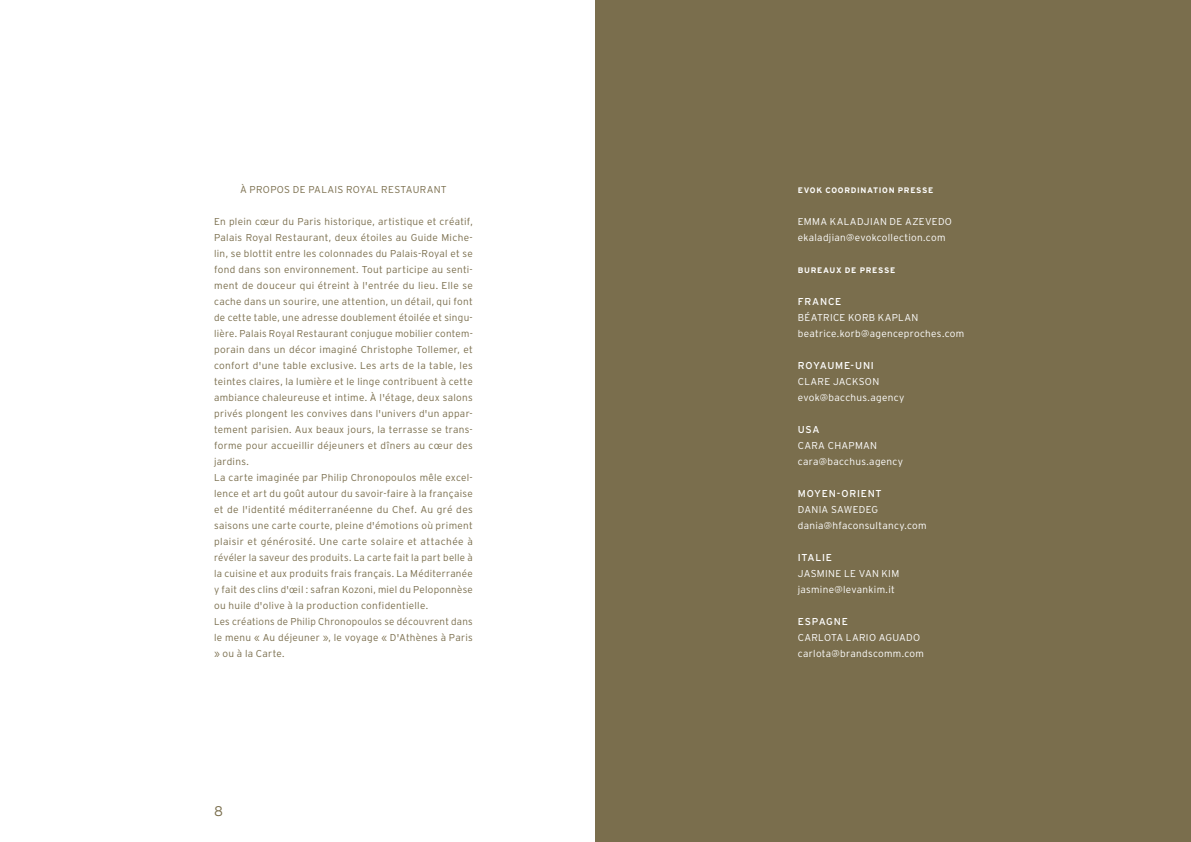
<style>
.page{position:relative;width:1191px;height:842px;background:#fff}
.page>*{position:absolute;margin:0;border:0;box-sizing:border-box;transform-origin:0 0}
.t1{font:300 14px "Interstate";color:#7a6e4d}
.t2{font:300 10px/16px "Interstate";letter-spacing:.03em;color:#7a6e4d}
.t3{font:300 10px/16px "Interstate";letter-spacing:.03em;color:#fff}
.t4{font:10px "Interstate";letter-spacing:.075em;color:#fff}
.t5{font:700 8px "Interstate";letter-spacing:.085em;color:#fff}
</style>
<div class="page">
<div style="left:595px;top:0;width:596px;height:842px;background:#7a6e4d"></div>
<p class="t2" style="left:240px;top:181px;width:208px">À PROPOS DE PALAIS ROYAL RESTAURANT</p>
<p class="t2" style="left:214px;top:213px;width:260px">En plein cœur du Paris historique, artistique et créatif, Palais Royal Restaurant, deux étoiles au Guide Miche&shy;lin, se blottit entre les colonnades du Palais-Royal et se fond dans son environnement. Tout participe au senti&shy;ment de douceur qui étreint à l'entrée du lieu. Elle se cache dans un sourire, une attention, un détail, qui font de cette table, une adresse doublement étoilée et singu&shy;lière. Palais Royal Restaurant conjugue mobilier contem&shy;porain dans un décor imaginé Christophe Tollemer, et confort d'une table exclusive. Les arts de la table, les teintes claires, la lumière et le linge contribuent à cette ambiance chaleureuse et intime. À l'étage, deux salons privés plongent les convives dans l'univers d'un appar&shy;tement parisien. Aux beaux jours, la terrasse se trans&shy;forme pour accueillir déjeuners et dîners au cœur des jardins.<br>La carte imaginée par Philip Chronopoulos mêle excel&shy;lence et art du goût autour du savoir-faire à la française et de l'identité méditerranéenne du Chef. Au gré des saisons une carte courte, pleine d'émotions où priment plaisir et générosité. Une carte solaire et attachée à révéler la saveur des produits. La carte fait la part belle à la cuisine et aux produits frais français. La Méditerranée y fait des clins d'œil : safran Kozoni, miel du Peloponnèse ou huile d'olive à la production confidentielle.<br>Les créations de Philip Chronopoulos se découvrent dans le menu « Au déjeuner », le voyage « D'Athènes à Paris » ou à la Carte.</p>
<h1 class="t1" style="left:214px;top:804px;width:10px">8</h1>
<p class="t5" style="left:798px;top:187px;width:137px">EVOK COORDINATION PRESSE</p>
<p class="t3" style="left:798px;top:213px;width:156px">EMMA KALADJIAN DE AZEVEDO ekaladjian@evokcollection.com</p>
<p class="t5" style="left:798px;top:267px;width:99px">BUREAUX DE PRESSE</p>
<p class="t4" style="left:798px;top:296px;width:45px">FRANCE</p>
<p class="t3" style="left:798px;top:309px;width:168px">BÉATRICE KORB KAPLAN beatrice.korb@agenceproches.com</p>
<p class="t4" style="left:798px;top:360px;width:78px">ROYAUME-UNI</p>
<p class="t3" style="left:798px;top:373px;width:108px">CLARE JACKSON evok@bacchus.agency</p>
<p class="t4" style="left:798px;top:424px;width:23px">USA</p>
<p class="t3" style="left:798px;top:437px;width:107px">CARA CHAPMAN cara@bacchus.agency</p>
<p class="t4" style="left:798px;top:488px;width:85px">MOYEN-ORIENT</p>
<p class="t3" style="left:798px;top:501px;width:130px">DANIA SAWEDEG dania@hfaconsultancy.com</p>
<p class="t4" style="left:798px;top:552px;width:36px">ITALIE</p>
<p class="t3" style="left:798px;top:565px;width:103px">JASMINE LE VAN KIM jasmine@levankim.it</p>
<p class="t4" style="left:798px;top:616px;width:52px">ESPAGNE</p>
<p class="t3" style="left:798px;top:629px;width:128px">CARLOTA LARIO AGUADO carlota@brandscomm.com</p>
</div>
